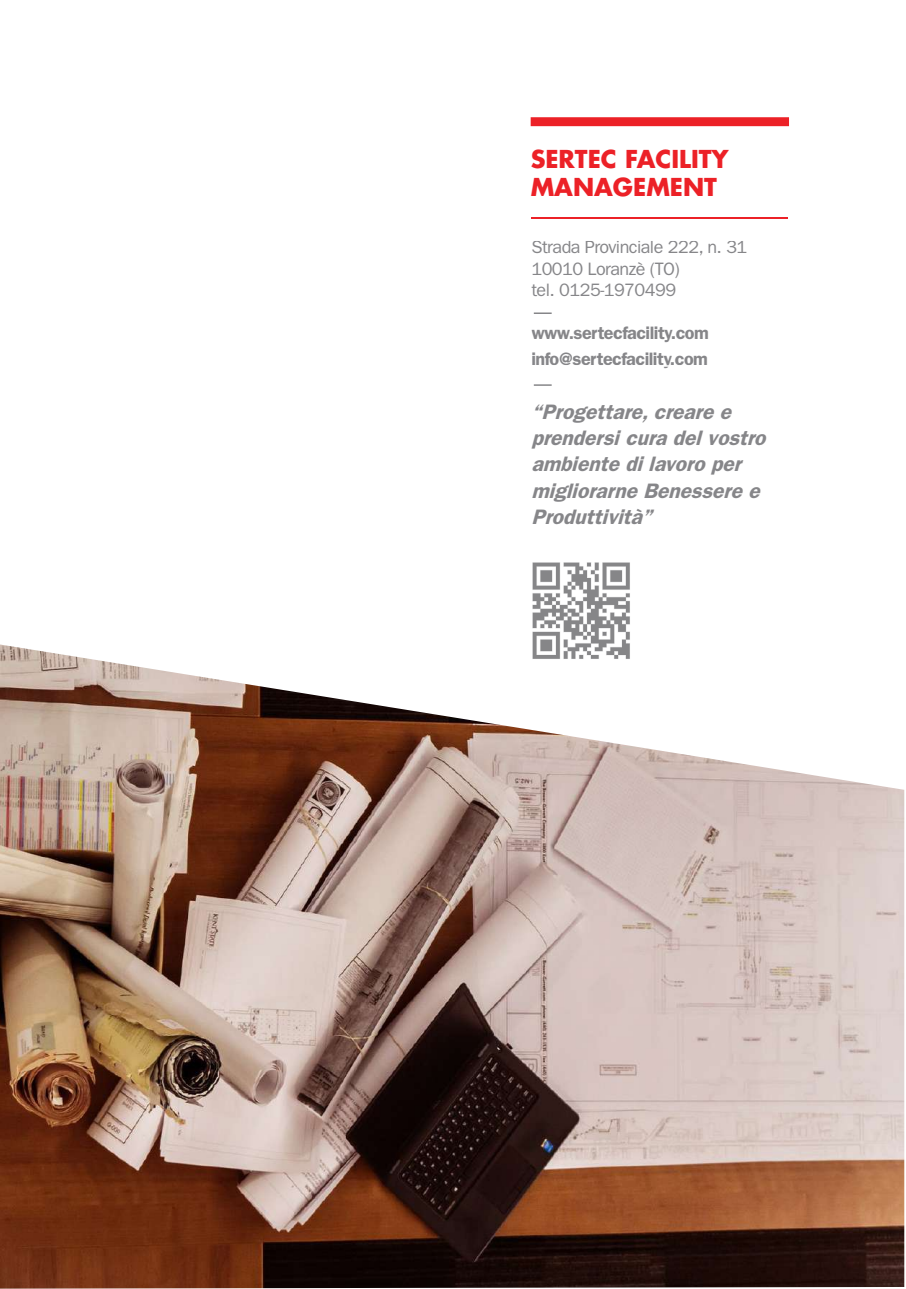
<style>
.page{position:relative;width:906px;height:1289px;background:#fff}
.page>*{position:absolute;margin:0;border:0;box-sizing:border-box;transform-origin:0 0}
.t1{font:700 24px/28.8px "Futura Std";color:#ec2127}
.t2{font:italic 600 21px/26.2px "ITC Franklin Gothic Std";color:#868689}
.t3{font:18px/21.6px "ITC Franklin Gothic Std";letter-spacing:-.03em;color:#868689}
.t4{font:600 18px/25.8px "ITC Franklin Gothic Std";letter-spacing:-.03em;color:#868689}
</style>
<div class="page">
<div style="left:530px;top:117px;width:259px;height:9px;background:#ec2127;border:2px solid #ec2127"></div>
<hr style="left:531px;top:217px;width:257px;height:2px;background:#ec2127">
<svg style="left:534px;top:312px;width:17px;height:2px"></svg>
<svg style="left:534px;top:384px;width:17px;height:2px"></svg>
<img style="left:532px;top:562px;width:98px;height:82px">
<img style="left:0;top:644px;width:904px;height:644px">
<img style="left:0;top:644px;width:1px;height:643px">
<p class="t1" style="left:530px;top:144px;width:199px">SERTEC FACILITY<br>MANAGEMENT</p>
<p class="t3" style="left:531px;top:236px;width:217px">Strada Provinciale 222, n. 31<br>10010 Loranzè (TO)<br>tel. 0125-1970499</p>
<p class="t4" style="left:531px;top:320px;width:179px">www.sertecfacility.com info@sertecfacility.com</p>
<p class="t2" style="left:531px;top:398px;width:242px">“Progettare,crearee prendersicuradelvostro ambientedilavoroper migliorarneBenesseree<br>Produttività”</p>
</div>
